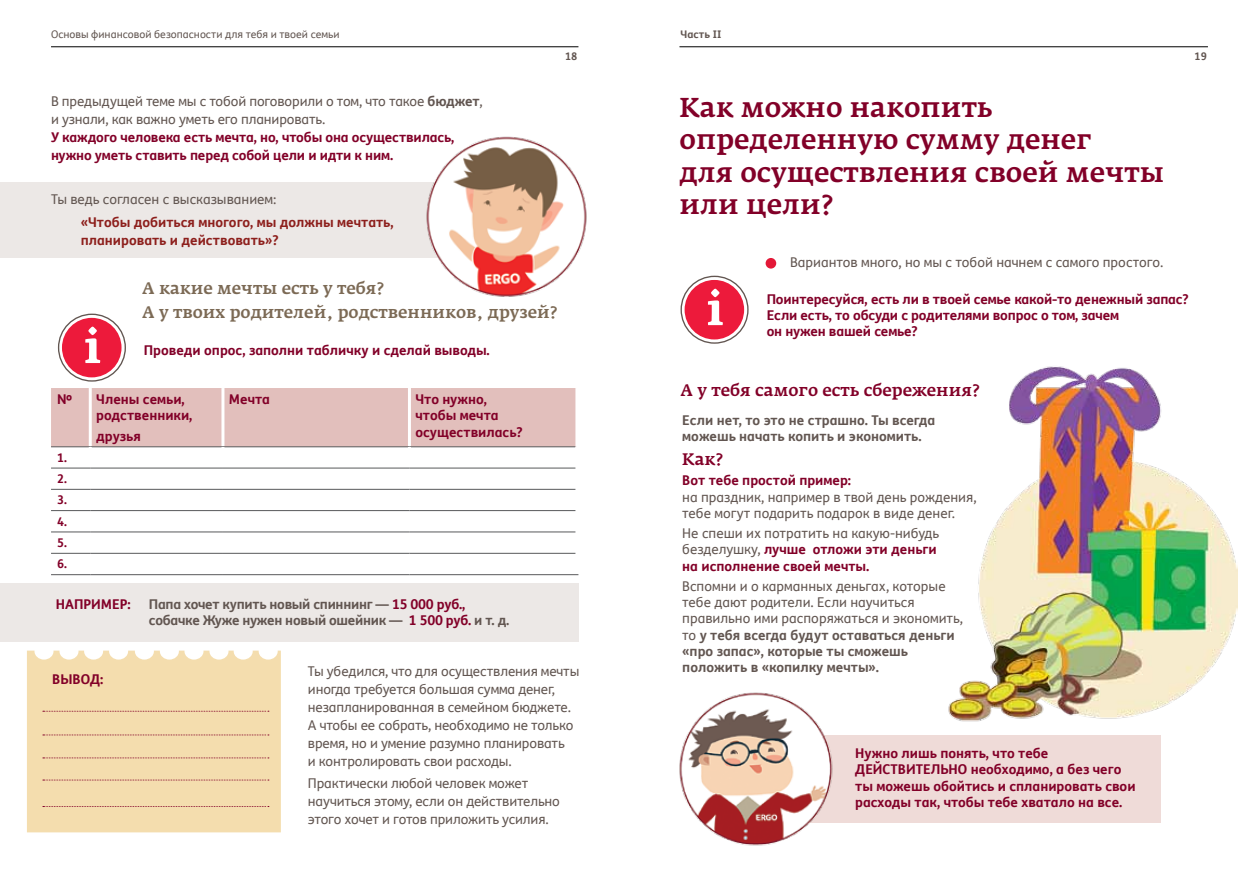
<style>
.page{position:relative;width:1259px;height:893px;background:#fff}
.page>*{position:absolute;margin:0;border:0;box-sizing:border-box;transform-origin:0 0}
.t1{font:500 27px/32.4px "Fedra Serif A Pro";color:#820028}
.t2{font:500 16.5px/24px "Fedra Serif A Pro";color:#7c6a55}
.t3{font:500 16.5px "Fedra Serif A Pro";color:#820028}
.t4{font:13.5px/18px "FS Me Pro";letter-spacing:-.01em;color:#625651}
.t5{font:700 13.5px/16.2px "FS Me Pro";color:#820028}
.t6{font:700 13.5px/16.2px "FS Me Pro";letter-spacing:-.02em;color:#625651}
.t7{font:700 13.5px/18px "FS Me Pro";color:#8d1f1c}
.t8{font:700 13.5px/16.2px "FS Me Pro";color:#625651}
.t9{font:700 12px/21.3px "FS Me Pro";color:#820028;text-align:justify}
.t10{font:10.5px "FS Me Pro";color:#625651}
.t11{font:700 10.5px "FS Me Pro";color:#625651}
.s1{font-weight:700}
.s2{color:#820028}
.s3{font-weight:700;color:#820028}
</style>
<div class="page">
<hr style="left:51px;top:47px;width:527px;height:1px;background:#000">
<hr style="left:679px;top:47px;width:529px;height:1px;background:#000">
<img style="left:948px;top:366px;width:289px;height:374px">
<div style="left:0;top:183px;width:472px;height:75px;background:#ece8e6"></div>
<img style="left:423px;top:136px;width:164px;height:161px">
<div style="left:723px;top:735px;width:437px;height:88px;background:#efdbd8"></div>
<img style="left:679px;top:692px;width:154px;height:154px">
<svg style="left:59px;top:314px;width:66px;height:67px"></svg>
<div style="left:58px;top:314px;width:68px;height:68px;border:1px solid #625651;border-radius:50%"></div>
<div style="left:62px;top:318px;width:59px;height:59px;background:#ed1a3b;border-radius:50%"></div>
<svg style="left:85px;top:327px;width:15px;height:36px"></svg>
<svg style="left:681px;top:276px;width:67px;height:67px"></svg>
<div style="left:680px;top:276px;width:68px;height:68px;border:1px solid #625651;border-radius:50%"></div>
<div style="left:684px;top:280px;width:60px;height:59px;background:#ed1a3b;border-radius:50%"></div>
<svg style="left:708px;top:289px;width:15px;height:36px"></svg>
<div style="left:51px;top:388px;width:524px;height:59px;background:#e2bfbc"></div>
<hr style="left:89px;top:388px;width:3px;height:59px;background:#fff">
<hr style="left:221px;top:388px;width:3px;height:59px;background:#fff">
<hr style="left:408px;top:388px;width:3px;height:59px;background:#fff">
<hr style="left:51px;top:447px;width:39px;height:1px;background:#58595b">
<hr style="left:90px;top:447px;width:133px;height:1px;background:#58595b">
<hr style="left:223px;top:447px;width:186px;height:1px;background:#58595b">
<hr style="left:409px;top:447px;width:166px;height:1px;background:#58595b">
<hr style="left:89px;top:447px;width:3px;height:21px;background:#fff">
<hr style="left:221px;top:447px;width:3px;height:21px;background:#fff">
<hr style="left:408px;top:447px;width:3px;height:21px;background:#fff">
<hr style="left:51px;top:468px;width:39px;height:1px;background:#58595b">
<hr style="left:90px;top:468px;width:133px;height:1px;background:#58595b">
<hr style="left:223px;top:468px;width:186px;height:1px;background:#58595b">
<hr style="left:409px;top:468px;width:166px;height:1px;background:#58595b">
<hr style="left:51px;top:489px;width:39px;height:1px;background:#58595b">
<hr style="left:90px;top:489px;width:133px;height:1px;background:#58595b">
<hr style="left:223px;top:489px;width:186px;height:1px;background:#58595b">
<hr style="left:409px;top:489px;width:166px;height:1px;background:#58595b">
<hr style="left:51px;top:510px;width:39px;height:1px;background:#58595b">
<hr style="left:90px;top:510px;width:133px;height:1px;background:#58595b">
<hr style="left:223px;top:510px;width:186px;height:1px;background:#58595b">
<hr style="left:409px;top:510px;width:166px;height:1px;background:#58595b">
<hr style="left:51px;top:532px;width:39px;height:1px;background:#58595b">
<hr style="left:90px;top:532px;width:133px;height:1px;background:#58595b">
<hr style="left:223px;top:532px;width:186px;height:1px;background:#58595b">
<hr style="left:409px;top:532px;width:166px;height:1px;background:#58595b">
<hr style="left:51px;top:553px;width:39px;height:1px;background:#58595b">
<hr style="left:90px;top:553px;width:133px;height:1px;background:#58595b">
<hr style="left:223px;top:553px;width:186px;height:1px;background:#58595b">
<hr style="left:409px;top:553px;width:166px;height:1px;background:#58595b">
<hr style="left:51px;top:574px;width:39px;height:1px;background:#58595b">
<hr style="left:90px;top:574px;width:133px;height:1px;background:#58595b">
<hr style="left:223px;top:574px;width:186px;height:1px;background:#58595b">
<hr style="left:409px;top:574px;width:169px;height:1px;background:#58595b">
<div style="left:0;top:584px;width:578px;height:58px;background:#ece8e6"></div>
<div style="left:27px;top:651px;width:254px;height:181px;background:#f4ddae"></div>
<svg style="left:43px;top:711px;width:226px;height:1px"></svg>
<svg style="left:43px;top:735px;width:226px;height:1px"></svg>
<svg style="left:43px;top:757px;width:226px;height:1px"></svg>
<svg style="left:43px;top:780px;width:226px;height:1px"></svg>
<svg style="left:43px;top:806px;width:226px;height:1px"></svg>
<div style="left:765px;top:258px;width:11px;height:11px;background:#e31837;border-radius:50%"></div>
<p class="t10" style="left:51px;top:27px;width:290px">Основы финансовой безопасности для тебя и твоей семьи</p>
<p class="t11" style="left:680px;top:26px;width:42px">Часть II</p>
<p class="t11" style="left:565px;top:48px;width:14px">18</p>
<p class="t11" style="left:1194px;top:48px;width:14px">19</p>
<p class="t4" style="left:51px;top:92px;width:433px">В предыдущей теме мы с тобой поговорили о том, что такое <span class="s1">бюджет</span>, и узнали, как важно уметь его планировать.</p>
<p class="t5" style="left:51px;top:127px;width:405px;line-height:18px">У каждого человека есть мечта, но, чтобы она осуществилась, нужно уметь ставить перед собой цели и идти к ним.</p>
<p class="t4" style="left:51px;top:190px;width:227px">Ты ведь согласен с высказыванием:</p>
<p class="t7" style="left:81px;top:212px;width:314px">«Чтобы добиться многого, мы должны мечтать, планировать и действовать»?</p>
<p class="t2" style="left:142px;top:276px;width:417px">А какие мечты есть у тебя?<br>А у твоих родителей, родственников, друзей?</p>
<p class="t5" style="left:144px;top:341px;width:347px">Проведи опрос, заполни табличку и сделай выводы.</p>
<h1 class="t1" style="left:679px;top:91px;width:486px">Как можно накопить определенную сумму денег<br>для осуществления своей мечты или цели?</h1>
<p class="t4" style="left:790px;top:253px;width:375px">Вариантов много, но мы с тобой начнем с самого простого.</p>
<p class="t5" style="left:766px;top:290px;width:423px">Поинтересуйся, есть ли в твоей семье какой-то денежный запас?<br>Если есть, то обсуди с родителями вопрос о том, зачем<br>он нужен вашей семье?</p>
<p class="t5" style="left:57px;top:391px;width:17px">№</p>
<p class="t5" style="left:96px;top:391px;width:98px">Члены семьи, родственники,</p>
<p class="t5" style="left:96px;top:427px;width:46px">друзья</p>
<p class="t9" style="left:57px;top:446px;width:11px">1.<br>2.<br>3.<br>4.<br>5.<br>6.</p>
<p class="t5" style="left:229px;top:391px;width:43px">Мечта</p>
<p class="t5" style="left:415px;top:391px;width:109px">Что нужно, чтобы мечта осуществилась?</p>
<p class="t5" style="left:56px;top:595px;width:20px">Наприм</p>
<p class="t5" style="left:112px;top:595px;width:20px">ер:</p>
<p class="t5" style="left:52px;top:671px;width:31px">Вывод</p>
<p class="t5" style="left:100px;top:671px;width:5px">:</p>
<p class="t6" style="left:149px;top:595px;width:362px">Папа хочет купить новый спиннинг — <span class="s2">15 000 руб., </span>собачке Жуже нужен новый ошейник — <span class="s2">1 500 руб.</span> и т. д.</p>
<p class="t4" style="left:308px;top:662px;width:273px">Ты убедился, что для осуществления мечты иногда требуется большая сумма денег, незапланированная в семейном бюджете.<br>А чтобы ее собрать, необходимо не только время, но и умение разумно планировать<br>и контролировать свои расходы.</p>
<p class="t4" style="left:308px;top:774px;width:253px">Практически любой человек может научиться этому, если он действительно этого хочет и готов приложить усилия.</p>
<p class="t3" style="left:680px;top:380px;width:301px">А у тебя самого есть сбережения?</p>
<p class="t8" style="left:682px;top:411px;width:254px">Если нет, то это не страшно. Ты всегда можешь начать копить и экономить.</p>
<p class="t3" style="left:682px;top:449px;width:42px">Как?</p>
<p class="t5" style="left:682px;top:472px;width:170px">Вот тебе простой пример:</p>
<p class="t4" style="left:682px;top:488px;width:296px;line-height:16.2px">на праздник, например в твой день рождения, тебе могут подарить подарок в виде денег.</p>
<p class="t4" style="left:682px;top:525px;width:258px;line-height:16.2px">Не спеши их потратить на какую-нибудь безделушку, <span class="s3">лучше отложи эти деньги на исполнение своей мечты.</span></p>
<p class="t4" style="left:682px;top:578px;width:282px;line-height:16.2px">Вспомни и о карманных деньгах, которые тебе дают родители. Если научиться правильно ими распоряжаться и экономить, то <span class="s1">у тебя всегда будут оставаться деньги «про запас», которые ты сможешь положить в «копилку мечты».</span></p>
<p class="t5" style="left:855px;top:744px;width:195px">Нужно лишь понять, что тебе действит</p>
<p class="t5" style="left:855px;top:761px;width:282px;text-indent:68px">ельно необходимо, а без чего ты можешь обойтись и спланировать свои расходы так, чтобы тебе хватало на все.</p>
</div>
